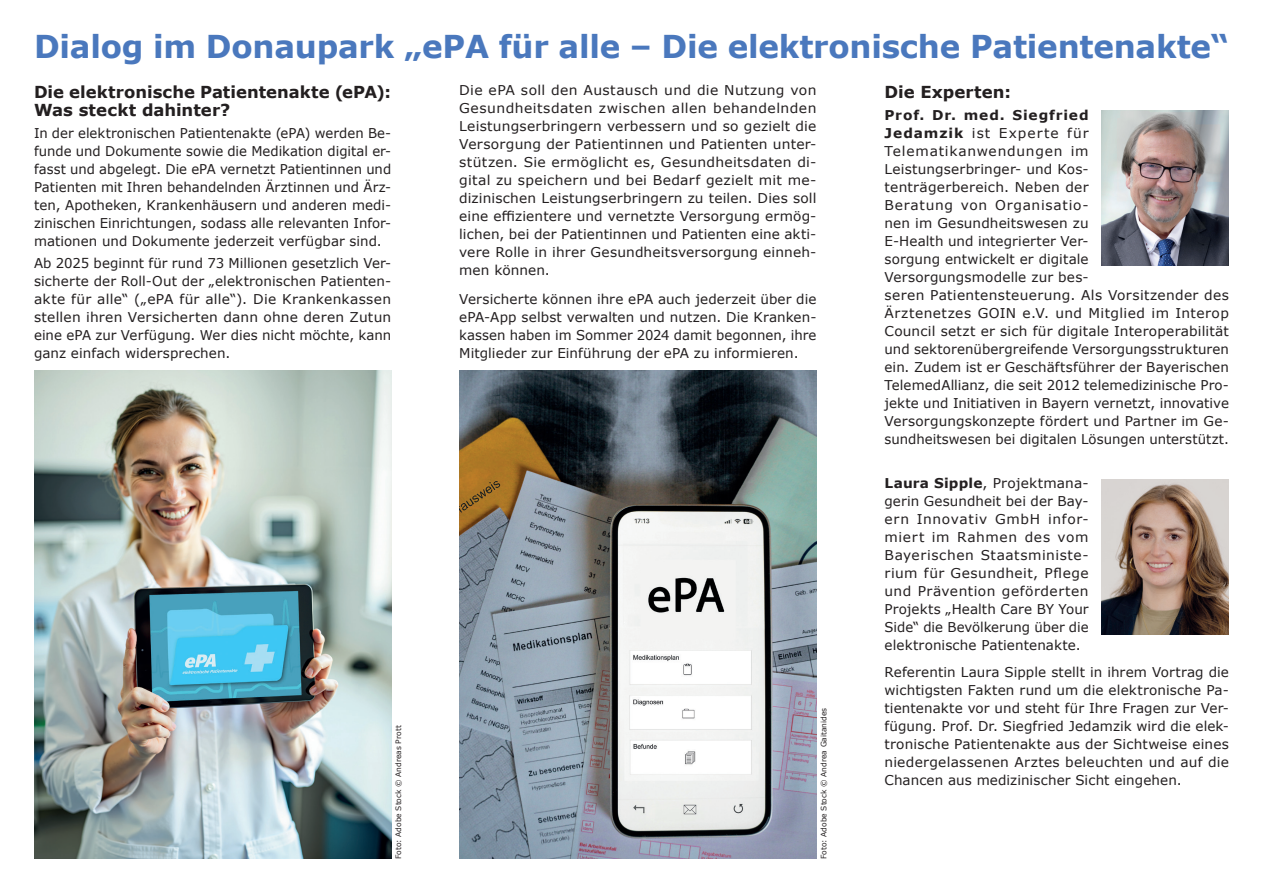
<style>
.page{position:relative;width:1263px;height:893px;background:#fff}
.page>*{position:absolute;margin:0;border:0;box-sizing:border-box;transform-origin:0 0}
.t1{font:700 31.5px "Verdana";letter-spacing:-.005em;color:#4a78bd}
.t2{font:700 16.5px/18px "Verdana";letter-spacing:.005em;color:#231f20}
.t3{font:13.5px/18px "Verdana";letter-spacing:.01em;color:#231f20;text-align:justify}
.t4{font:7.5px "Verdana";color:#231f20}
.s1{font-weight:700}
</style>
<div class="page">
<img style="left:34px;top:370px;width:357px;height:489px">
<img style="left:1101px;top:110px;width:128px;height:155px">
<img style="left:1101px;top:479px;width:128px;height:156px">
<img style="left:459px;top:370px;width:357px;height:489px">
<h1 class="t1" style="left:34px;top:24px;width:1197px">Dialog im Donaupark „ePA für alle – Die elektronische Patientenakte“</h1>
<p class="t2" style="left:34px;top:82px;width:359px">Die elektronische Patientenakte (ePA):<br>Was steckt dahinter?</p>
<p class="t3" style="left:34px;top:124px;width:359px">In der elektronischen Patientenakte (ePA) werden Be&shy;funde und Dokumente sowie die Medikation digital er&shy;fasst und abgelegt. Die ePA vernetzt Patientinnen und Patienten mit Ihren behandelnden Ärztinnen und Ärz&shy;ten, Apotheken, Krankenhäusern und anderen medi&shy;zinischen Einrichtungen, sodass alle relevanten Infor&shy;mationen und Dokumente jederzeit verfügbar sind.</p>
<p class="t3" style="left:34px;top:254px;width:359px">Ab 2025 beginnt für rund 73 Millionen gesetzlich Ver&shy;sicherte der Roll-Out der „elektronischen Patienten&shy;akte für alle“ („ePA für alle“). Die Krankenkassen stellen ihren Versicherten dann ohne deren Zutun eine ePA zur Verfügung. Wer dies nicht möchte, kann ganz einfach widersprechen.</p>
<p class="t4" style="left:393px;top:859px;width:135px;rotate:-90deg">Foto: Adobe Stock © Andreas Prott</p>
<p class="t3" style="left:459px;top:81px;width:359px">Die ePA soll den Austausch und die Nutzung von Gesundheitsdaten zwischen allen behandelnden Leistungserbringern verbessern und so gezielt die Versorgung der Patientinnen und Patienten unter&shy;stützen. Sie ermöglicht es, Gesundheitsdaten di&shy;gital zu speichern und bei Bedarf gezielt mit me&shy;dizinischen Leistungserbringern zu teilen. Dies soll eine effizientere und vernetzte Versorgung ermög&shy;lichen, bei der Patientinnen und Patienten eine akti&shy;vere Rolle in ihrer Gesundheitsversorgung einneh&shy;men können.</p>
<p class="t3" style="left:459px;top:290px;width:359px">Versicherte können ihre ePA auch jederzeit über die ePA-App selbst verwalten und nutzen. Die Kranken&shy;kassen haben im Sommer 2024 damit begonnen, ihre Mitglieder zur Einführung der ePA zu informieren.</p>
<p class="t4" style="left:818px;top:859px;width:153px;rotate:-90deg">Foto: Adobe Stock © Andrea Gaitanides</p>
<p class="t2" style="left:884px;top:82px;width:128px">Die Experten:</p>
<p class="t3" style="left:884px;top:106px;width:346px;text-align:left"><span class="s1">Prof. Dr. med. Siegfried<br>Jedamzik</span> ist Experte für Telematikanwendungen im<br>Leistungserbringer- und Kos-<br>tenträgerbereich. Neben der<br>Beratung von Organisatio-<br>nen im Gesundheitswesen zu<br>E-Health und integrierter Ver-<br>sorgung entwickelt er digitale Versorgungsmodelle zur bes-<br>seren Patientensteuerung. Als Vorsitzender des Ärztenetzes GOIN e.V. und Mitglied im Interop Council setzt er sich für digitale Interoperabilität und sektorenübergreifende Versorgungsstrukturen ein. Zudem ist er Geschäftsführer der Bayerischen TelemedAllianz, die seit 2012 telemedizinische Pro&shy;jekte und Initiativen in Bayern vernetzt, innovative Versorgungskonzepte fördert und Partner im Ge&shy;sundheitswesen bei digitalen Lösungen unterstützt.</p>
<p class="t3" style="left:884px;top:474px;width:206px"><span class="s1">Laura Sipple</span>, Projektmana&shy;gerin Gesundheit bei der Bay&shy;ern Innovativ GmbH infor&shy;miert im Rahmen des vom Bayerischen Staatsministe&shy;rium für Gesundheit, Pflege und Prävention geförderten Projekts „Health Care BY Your Side“ die Bevölkerung über die elektronische Patientenakte.</p>
<p class="t3" style="left:884px;top:663px;width:346px">Referentin Laura Sipple stellt in ihrem Vortrag die wichtigsten Fakten rund um die elektronische Pa&shy;tientenakte vor und steht für Ihre Fragen zur Ver&shy;fügung. Prof. Dr. Siegfried Jedamzik wird die elek&shy;tronische Patientenakte aus der Sichtweise eines niedergelassenen Arztes beleuchten und auf die Chancen aus medizinischer Sicht eingehen.</p>
</div>
